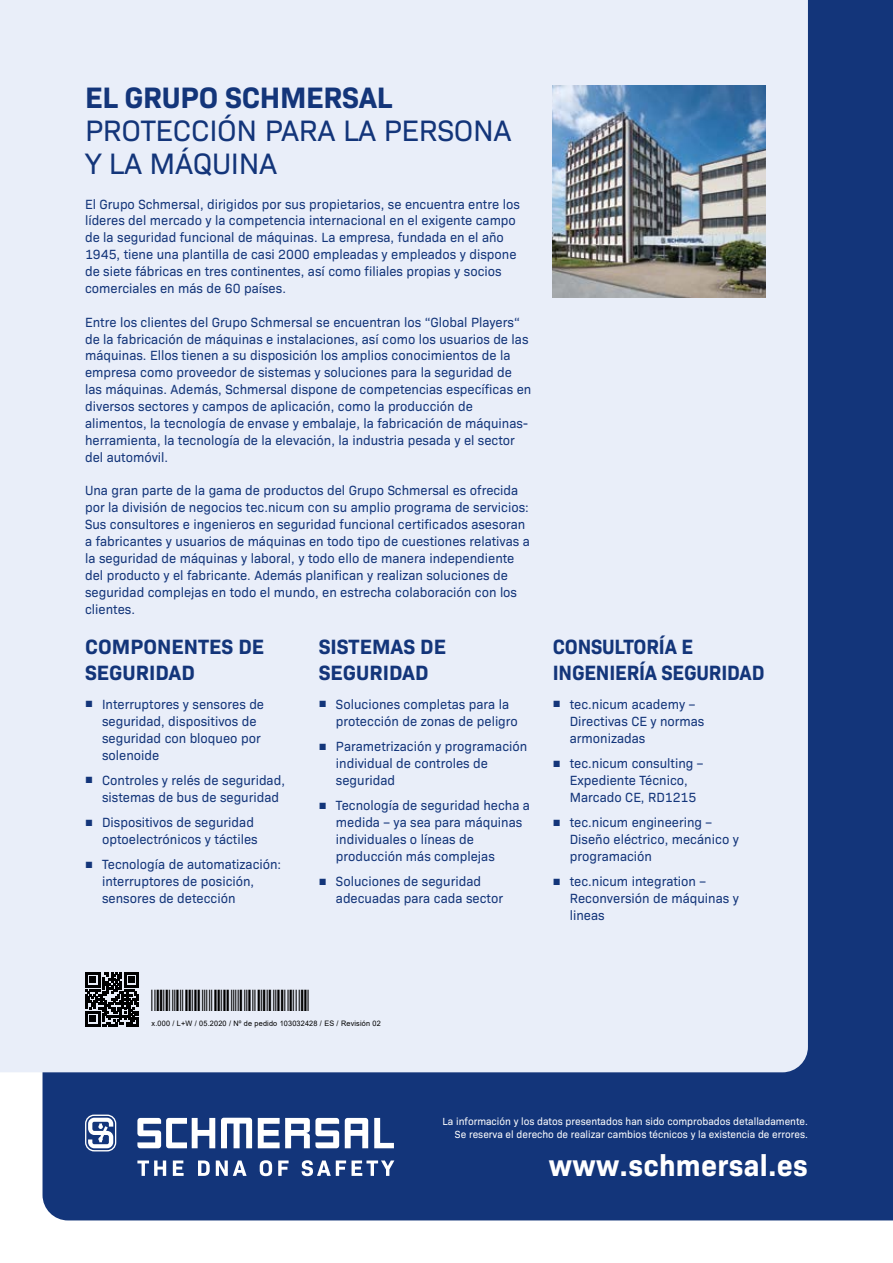
<style>
.page{position:relative;width:893px;height:1263px;background:#fff}
.page>*{position:absolute;margin:0;border:0;box-sizing:border-box;transform-origin:0 0}
.t1{font:30px/33px "Bio Sans";letter-spacing:-.01em;color:#13357a}
.t2{font:700 30px "Bio Sans";letter-spacing:.01em;color:#fff}
.t3{font:700 30px "Bio Sans";letter-spacing:-.01em;color:#13357a}
.t4{font:22.5px "Stricode";letter-spacing:.025em;color:#000}
.t5{font:700 21px/25.2px "Bio Sans";color:#13357a}
.t6{font:700 21px/25.2px "Bio Sans";color:#13357a;scale:.95 1}
.t7{font:13.5px/16.8px "Bio Sans";color:#13357a}
.t8{font:10.5px/13.2px "Bio Sans";color:#fff;text-align:right}
.t9{font:7.5px "Arial";letter-spacing:.025em;color:#000}
.s1{font-family:"Arial"}
</style>
<div class="page">
<div style="left:43px;top:0;width:850px;height:1220px;background:#13357a"></div>
<div style="left:0;top:0;width:808px;height:1072px;background:#e9eef9"></div>
<img style="left:553px;top:85px;width:212px;height:213px">
<svg style="left:137px;top:1118px;width:78px;height:30px"></svg>
<svg style="left:374px;top:1118px;width:20px;height:30px"></svg>
<svg style="left:221px;top:1118px;width:31px;height:30px"></svg>
<svg style="left:258px;top:1118px;width:81px;height:30px"></svg>
<svg style="left:345px;top:1118px;width:23px;height:30px"></svg>
<svg style="left:85px;top:1114px;width:31px;height:37px"></svg>
<svg style="left:137px;top:1160px;width:257px;height:16px"></svg>
<svg style="left:85px;top:972px;width:54px;height:54px;background:#424347"></svg>
<h1 class="t3" style="left:85px;top:75px;width:309px">EL GRUPO SCHMERSAL</h1>
<h1 class="t1" style="left:85px;top:112px;width:428px">PROTECCIÓN PARA LA PERSONA<br>Y LA MÁQUINA</h1>
<p class="t7" style="left:85px;top:194px;width:436px">El Grupo Schmersal, dirigidos por sus propietarios, se encuentra entre los líderes del mercado y la competencia internacional en el exigente campo de la seguridad funcional de máquinas. La empresa, fundada en el año 1945, tiene una plantilla de casi 2000 empleadas y empleados y dispone de siete fábricas en tres continentes, así como filiales propias y socios comerciales en más de 60 países.</p>
<p class="t7" style="left:85px;top:312px;width:448px">Entre los clientes del Grupo Schmersal se encuentran los “Global Players“ de la fabricación de máquinas e instalaciones, así como los usuarios de las máquinas. Ellos tienen a su disposición los amplios conocimientos de la empresa como proveedor de sistemas y soluciones para la seguridad de las máquinas. Además, Schmersal dispone de competencias específicas en diversos sectores y campos de aplicación, como la producción de alimentos, la tecnología de envase y embalaje, la fabricación de máquinas&shy;herramienta, la tecnología de la elevación, la industria pesada y el sector del automóvil.</p>
<p class="t7" style="left:85px;top:481px;width:446px">Una gran parte de la gama de productos del Grupo Schmersal es ofrecida por la división de negocios tec.nicum con su amplio programa de servicios:<br>Sus consultores e ingenieros en seguridad funcional certificados asesoran a fabricantes y usuarios de máquinas en todo tipo de cuestiones relativas a la seguridad de máquinas y laboral, y todo ello de manera independiente del producto y el fabricante. Además planifican y realizan soluciones de seguridad complejas en todo el mundo, en estrecha colaboración con los clientes.</p>
<h3 class="t5" style="left:85px;top:633px;width:181px">COMPONENTES DE<br>SEGURIDAD</h3>
<h3 class="t5" style="left:319px;top:633px;width:129px">SISTEMAS DE<br>SEGURIDAD</h3>
<h3 class="t6" style="left:553px;top:633px;width:224px">CONSULTORÍA E<br>INGENIERÍA SEGURIDAD</h3>
<p class="t7" style="left:570px;top:695px;width:136px;text-indent:-17px"><span class="s1">■</span> tec.nicum academy –<br>Directivas CE y normas armonizadas</p>
<p class="t7" style="left:570px;top:754px;width:135px;text-indent:-17px"><span class="s1">■</span> tec.nicum consulting –<br>Expediente Técnico,<br>Marcado CE, RD1215</p>
<p class="t7" style="left:570px;top:813px;width:171px;text-indent:-17px"><span class="s1">■</span> tec.nicum engineering –<br>Diseño eléctrico, mecánico y programación</p>
<p class="t7" style="left:570px;top:872px;width:171px;text-indent:-17px"><span class="s1">■</span> tec.nicum integration –<br>Reconversión de máquinas y lineas</p>
<p class="t7" style="left:102px;top:695px;width:164px;text-indent:-17px"><span class="s1">■</span> Interruptores y sensores de seguridad, dispositivos de seguridad con bloqueo por solenoide</p>
<p class="t7" style="left:102px;top:771px;width:184px;text-indent:-17px"><span class="s1">■</span> Controles y relés de seguridad, sistemas de bus de seguridad</p>
<p class="t7" style="left:85px;top:813px;width:174px;text-align:right"><span class="s1">■</span> Dispositivos de seguridad optoelectrónicos y táctiles</p>
<p class="t7" style="left:102px;top:855px;width:181px;text-indent:-17px"><span class="s1">■</span> Tecnología de automatización: interruptores de posición, sensores de detección</p>
<p class="t7" style="left:336px;top:695px;width:183px;text-indent:-17px"><span class="s1">■</span> Soluciones completas para la protección de zonas de peligro</p>
<p class="t7" style="left:336px;top:737px;width:193px;text-indent:-17px"><span class="s1">■</span> Parametrización y programación individual de controles de seguridad</p>
<p class="t7" style="left:336px;top:796px;width:196px;text-indent:-17px"><span class="s1">■</span> Tecnología de seguridad hecha a medida – ya sea para máquinas individuales o líneas de producción más complejas</p>
<p class="t7" style="left:336px;top:872px;width:169px;text-indent:-17px"><span class="s1">■</span> Soluciones de seguridad adecuadas para cada sector</p>
<h2 class="t4" style="left:152px;top:990px;width:160px">*103032428#</h2>
<p class="t9" style="left:152px;top:1018px;width:231px">x.000 / L+W / 05.2020 / Nº de pedido 103032428 / ES / Revisión 02</p>
<p class="t8" style="left:442px;top:1114px;width:367px">La información y los datos presentados han sido comprobados detalladamente.<br>Se reserva el derecho de realizar cambios técnicos y la existencia de errores.</p>
<h1 class="t2" style="left:549px;top:1142px;width:261px">www.schmersal.es</h1>
</div>
